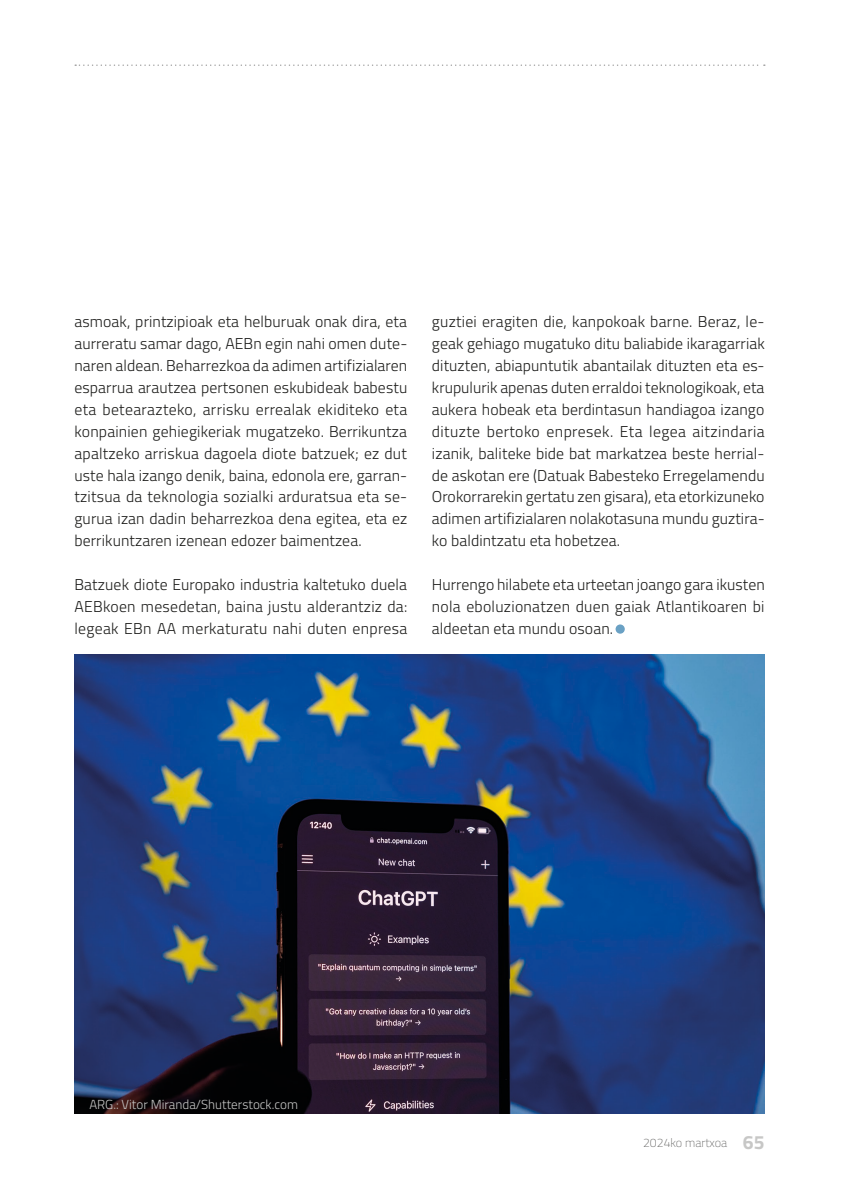
<style>
.page{position:relative;width:844px;height:1191px;background:#fff}
.page>*{position:absolute;margin:0;border:0;box-sizing:border-box;transform-origin:0 0}
.t1{font:300 15.75px/21.9px "Titillium";letter-spacing:.005em;color:#1d1d1b;text-align:justify}
.t2{font:300 13.12px "Titillium";color:#c7c7c6}
.t3{font:100 12.25px "Titillium";color:#575756}
.s1{font-weight:700;font-size:19.25px;color:#c7c7c6}
</style>
<div class="page">
<svg style="left:75px;top:64px;width:689px;height:2px"></svg>
<div style="left:616px;top:625px;width:7px;height:8px;background:#6aa1c4;border-radius:50%"></div>
<div style="left:615px;top:624px;width:9px;height:9px;border:2px solid #6aa1c4;border-radius:50%"></div>
<img style="left:74px;top:654px;width:690px;height:459px">
<p class="t1" style="left:74px;top:310px;width:334px">asmoak, printzipioak eta helburuak onak dira, eta aurreratu samar dago, AEBn egin nahi omen dute&shy;naren aldean. Beharrezkoa da adimen artifizialaren esparrua arautzea pertsonen eskubideak babestu eta betearazteko, arrisku errealak ekiditeko eta konpainien gehiegikeriak mugatzeko. Berrikuntza apaltzeko arriskua dagoela diote batzuek; ez dut uste hala izango denik, baina, edonola ere, garran&shy;tzitsua da teknologia sozialki arduratsua eta se&shy;gurua izan dadin beharrezkoa dena egitea, eta ez berrikuntzaren izenean edozer baimentzea.</p>
<p class="t1" style="left:74px;top:573px;width:334px">Batzuek diote Europako industria kaltetuko duela AEBkoen mesedetan, baina justu alderantziz da: legeak EBn AA merkaturatu nahi duten enpresa</p>
<p class="t1" style="left:432px;top:310px;width:334px">guztiei eragiten die, kanpokoak barne. Beraz, le&shy;geak gehiago mugatuko ditu baliabide ikaragarriak dituzten, abiapuntutik abantailak dituzten eta es&shy;krupulurik apenas duten erraldoi teknologikoak, eta aukera hobeak eta berdintasun handiagoa izango dituzte bertoko enpresek. Eta legea aitzindaria izanik, baliteke bide bat markatzea beste herrial&shy;de askotan ere (Datuak Babesteko Erregelamendu Orokorrarekin gertatu zen gisara), eta etorkizuneko adimen artifizialaren nolakotasuna mundu guztira&shy;ko baldintzatu eta hobetzea.</p>
<p class="t1" style="left:432px;top:573px;width:334px">Hurrengo hilabete eta urteetan joango gara ikusten nola eboluzionatzen duen gaiak Atlantikoaren bi aldeetan eta mundu osoan.</p>
<p class="t2" style="left:89px;top:1095px;width:210px">ARG.: Vitor Miranda/Shutterstock.com</p>
<p class="t3" style="left:643px;top:1133px;width:123px">2024ko martxoa <span class="s1">65</span></p>
</div>
